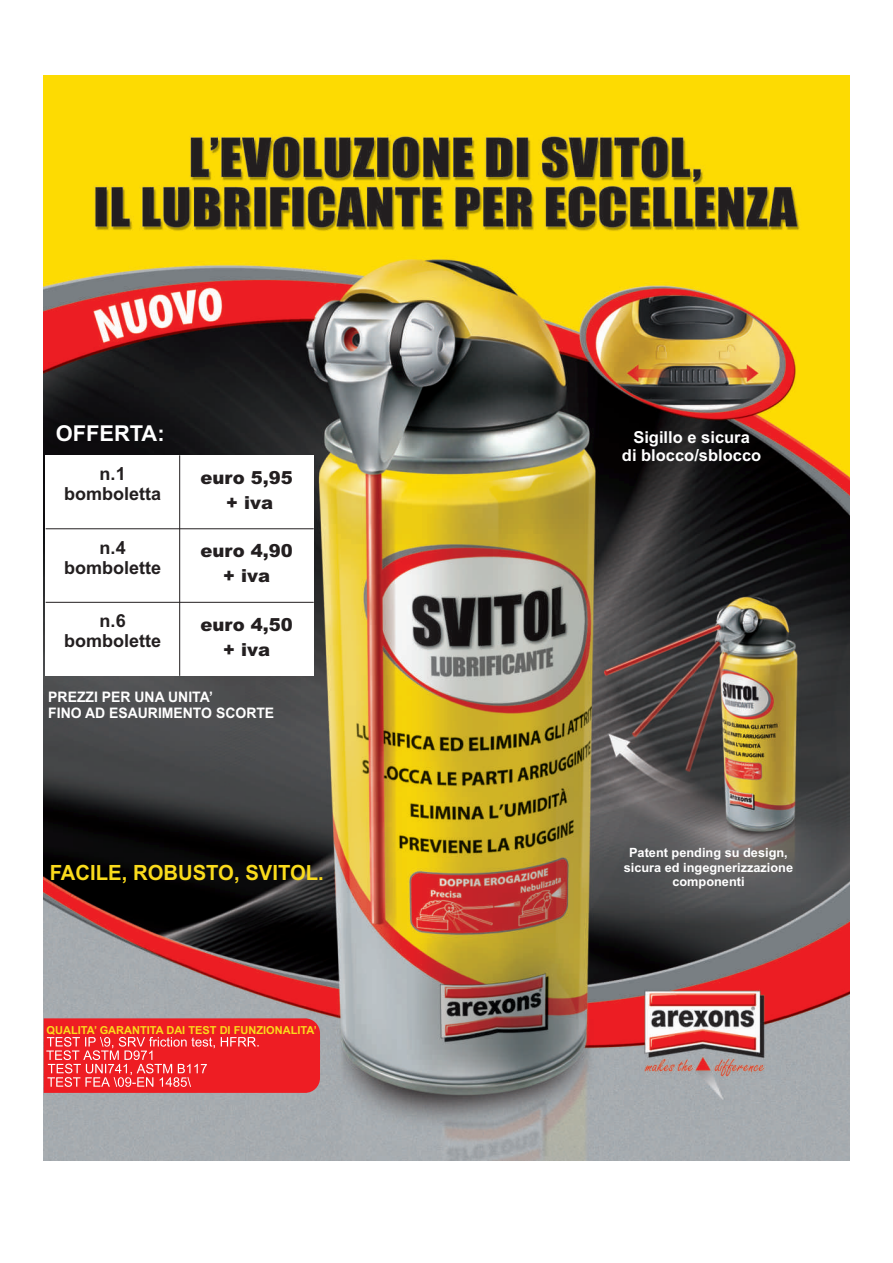
<style>
.page{position:relative;width:893px;height:1263px;background:#fff}
.page>*{position:absolute;margin:0;border:0;box-sizing:border-box;transform-origin:0 0}
.t1{font:700 21.9px "Arial";color:#fff}
.t2{font:700 21px "Arial";color:#fadb1c}
.t3{font:700 18px/20.1px "Arial";color:#231f20;text-align:center}
.t4{font:900 18px/25.3px "Arial";color:#231f20;text-align:center}
.t5{font:700 16.5px/18.5px "Arial";color:#fff;text-align:center}
.t6{font:700 14.55px/16.2px "Arial";color:#fff}
.t7{font:700 12.75px/14.2px "Arial";color:#fff;text-align:center}
.t8{font:700 10.95px "Arial";color:#fadb1c}
</style>
<div class="page">
<img style="left:44px;top:75px;width:806px;height:1085px">
<svg style="left:44px;top:1018px;width:276px;height:75px;background:#ee3136"></svg>
<div style="left:46px;top:455px;width:134px;height:74px;background:#fff"></div>
<div style="left:180px;top:455px;width:134px;height:74px;background:#fff"></div>
<div style="left:46px;top:529px;width:134px;height:73px;background:#fff"></div>
<div style="left:180px;top:529px;width:134px;height:73px;background:#fff"></div>
<div style="left:46px;top:602px;width:134px;height:74px;background:#fff"></div>
<div style="left:180px;top:602px;width:134px;height:74px;background:#fff"></div>
<hr style="left:179px;top:455px;width:1px;height:221px;background:#231f20">
<hr style="left:46px;top:602px;width:268px;height:1px;background:#231f20">
<hr style="left:46px;top:528px;width:268px;height:1px;background:#231f20">
<h1 class="t1" style="left:56px;top:425px;width:110px">OFFERTA:</h1>
<h3 class="t3" style="left:64px;top:465px;width:99px">n.1 bomboletta</h3>
<h3 class="t4" style="left:201px;top:466px;width:94px">euro 5,95 + iva</h3>
<h3 class="t3" style="left:64px;top:539px;width:99px">n.4 bombolette</h3>
<h3 class="t4" style="left:201px;top:540px;width:94px">euro 4,90 + iva</h3>
<h3 class="t3" style="left:64px;top:612px;width:99px">n.6 bombolette</h3>
<h3 class="t4" style="left:201px;top:613px;width:94px">euro 4,50 + iva</h3>
<p class="t6" style="left:48px;top:690px;width:228px">PREZZI PER UNA UNITA’<br>FINO AD ESAURIMENTO SCORTE</p>
<h2 class="t2" style="left:50px;top:864px;width:276px">FACILE, ROBUSTO, SVITOL.</h2>
<p class="t8" style="left:47px;top:1026px;width:272px">QUALITA’ GARANTITA DAI TEST DI FUNZIONALITA’</p>
<p class="t5" style="left:622px;top:429px;width:141px">Sigillo e sicura<br>di blocco/sblocco</p>
<p class="t7" style="left:624px;top:847px;width:171px">Patent pending su design, sicura ed ingegnerizzazione componenti</p>
</div>
